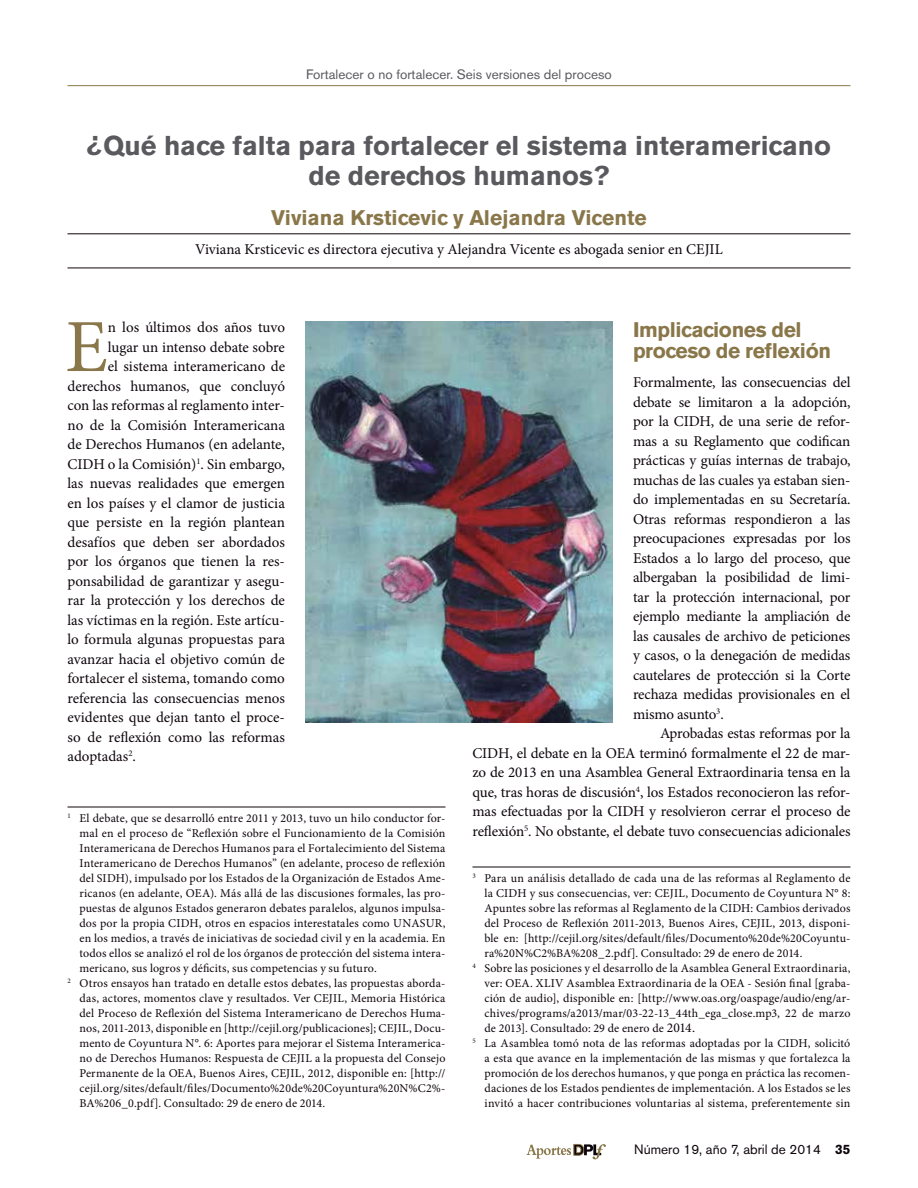
<style>
.page{position:relative;width:918px;height:1188px;background:#fff}
.page>*{position:absolute;margin:0;border:0;box-sizing:border-box;transform-origin:0 0}
.t1{font:75px "Minion Pro";color:#89774a}
.t2{font:700 27px/30px "Akzidenz Grotesk BE";color:#59595e;text-align:center}
.t3{font:700 21px/21px "Akzidenz Grotesk BE";letter-spacing:-.02em;color:#89774a}
.t4{font:700 21px "Akzidenz Grotesk BE";color:#89774a}
.t5{font:15px/19.5px "Minion Pro";color:#0e050c;text-align:justify}
.t6{font:13.5px "Akzidenz Grotesk BE";color:#59595e}
.t7{font:13.5px "Akzidenz Grotesk BE";color:#0e050c}
.t8{font:12px "Minion Pro";letter-spacing:.01em;color:#0e050c}
.s1{font-size:13.5px}
.s2{font-weight:700}
</style>
<div class="page">
<svg style="left:527px;top:1144px;width:79px;height:15px"></svg>
<hr style="left:68px;top:807px;width:378px;height:1px;background:#0e050c">
<hr style="left:473px;top:867px;width:378px;height:1px;background:#0e050c">
<hr style="left:68px;top:234px;width:783px;height:1px;background:#0e050c">
<hr style="left:68px;top:268px;width:783px;height:1px;background:#0e050c">
<img style="left:305px;top:321px;width:308px;height:402px">
<hr style="left:68px;top:85px;width:783px;height:1px;background:#89774a">
<p class="t6" style="left:306px;top:69px;width:307px">Fortalecer o no fortalecer. Seis versiones del proceso</p>
<h2 class="t2" style="left:87px;top:133px;width:746px">¿Qué hace falta para fortalecer el sistema interamericano de derechos humanos?</h2>
<h3 class="t4" style="left:271px;top:210px;width:377px">Viviana Krsticevic y Alejandra Vicente</h3>
<p class="t5" style="left:195px;top:241px;width:529px">Viviana Krsticevic es directora ejecutiva y Alejandra Vicente es abogada senior en CEJIL</p>
<h1 class="t1" style="left:65px;top:317px;width:44px">E</h1>
<p class="t5" style="left:108px;top:319px;width:179px">n los últimos dos años tuvo</p>
<p class="t5" style="left:108px;top:338px;width:179px">lugar un intenso debate sobre</p>
<p class="t5" style="left:108px;top:358px;width:179px">el sistema interamericano de</p>
<p class="t5" style="left:67px;top:377px;width:219px">derechos humanos, que concluyó</p>
<p class="t5" style="left:67px;top:397px;width:219px">con las reformas al reglamento inter-</p>
<p class="t5" style="left:67px;top:416px;width:219px">no de la Comisión Interamericana</p>
<p class="t5" style="left:67px;top:436px;width:219px">de Derechos Humanos (en adelante,</p>
<p class="t5" style="left:67px;top:455px;width:219px">CIDH o la Comisión)<sup>1</sup>. Sin embargo,</p>
<p class="t5" style="left:67px;top:475px;width:219px">las nuevas realidades que emergen</p>
<p class="t5" style="left:67px;top:494px;width:219px">en los países y el clamor de justicia</p>
<p class="t5" style="left:67px;top:514px;width:219px">que persiste en la región plantean</p>
<p class="t5" style="left:67px;top:533px;width:219px">desafíos que deben ser abordados</p>
<p class="t5" style="left:67px;top:553px;width:219px">por los órganos que tienen la res-</p>
<p class="t5" style="left:67px;top:572px;width:219px">ponsabilidad de garantizar y asegu-</p>
<p class="t5" style="left:67px;top:592px;width:219px">rar la protección y los derechos de</p>
<p class="t5" style="left:67px;top:611px;width:219px">las víctimas en la región. Este artícu-</p>
<p class="t5" style="left:67px;top:631px;width:219px">lo formula algunas propuestas para</p>
<p class="t5" style="left:67px;top:650px;width:219px">avanzar hacia el objetivo común de</p>
<p class="t5" style="left:67px;top:670px;width:219px">fortalecer el sistema, tomando como</p>
<p class="t5" style="left:67px;top:689px;width:219px">referencia las consecuencias menos</p>
<p class="t5" style="left:67px;top:709px;width:219px">evidentes que dejan tanto el proce-</p>
<p class="t5" style="left:67px;top:728px;width:219px">so de reflexión como las reformas</p>
<p class="t5" style="left:67px;top:748px;width:70px">adoptadas<sup>2</sup>.</p>
<p class="t8" style="left:68px;top:813px;width:380px"><sup>1</sup> El debate, que se desarrolló entre 2011 y 2013, tuvo un hilo conductor for-</p>
<p class="t8" style="left:80px;top:828px;width:367px">mal en el proceso de “Reflexión sobre el Funcionamiento de la Comisión</p>
<p class="t8" style="left:80px;top:843px;width:367px">Interamericana de Derechos Humanos para el Fortalecimiento del Sistema</p>
<p class="t8" style="left:80px;top:858px;width:367px">Interamericano de Derechos Humanos” (en adelante, proceso de reflexión</p>
<p class="t8" style="left:80px;top:873px;width:367px">del SIDH), impulsado por los Estados de la Organización de Estados Ame-</p>
<p class="t8" style="left:80px;top:888px;width:367px">ricanos (en adelante, OEA). Más allá de las discusiones formales, las pro-</p>
<p class="t8" style="left:80px;top:903px;width:368px">puestas de algunos Estados generaron debates paralelos, algunos impulsa-</p>
<p class="t8" style="left:80px;top:918px;width:367px">dos por la propia CIDH, otros en espacios interestatales como UNASUR,</p>
<p class="t8" style="left:80px;top:933px;width:368px">en los medios, a través de iniciativas de sociedad civil y en la academia. En</p>
<p class="t8" style="left:80px;top:948px;width:367px">todos ellos se analizó el rol de los órganos de protección del sistema intera-</p>
<p class="t8" style="left:80px;top:963px;width:299px">mericano, sus logros y déficits, sus competencias y su futuro.</p>
<p class="t8" style="left:68px;top:978px;width:379px"><sup>2</sup> Otros ensayos han tratado en detalle estos debates, las propuestas aborda-</p>
<p class="t8" style="left:79px;top:993px;width:367px">das, actores, momentos clave y resultados. Ver CEJIL, Memoria Histórica</p>
<p class="t8" style="left:79px;top:1008px;width:367px">del Proceso de Reflexión del Sistema Interamericano de Derechos Huma-</p>
<p class="t8" style="left:79px;top:1023px;width:368px">nos, 2011-2013, disponible en [http://cejil.org/publicaciones]; CEJIL, Docu-</p>
<p class="t8" style="left:80px;top:1038px;width:368px">mento de Coyuntura N°. 6: Aportes para mejorar el Sistema Interamerica-</p>
<p class="t8" style="left:80px;top:1053px;width:367px">no de Derechos Humanos: Respuesta de CEJIL a la propuesta del Consejo</p>
<p class="t8" style="left:80px;top:1068px;width:368px">Permanente de la OEA, Buenos Aires, CEJIL, 2012, disponible en: [http://</p>
<p class="t8" style="left:80px;top:1083px;width:367px">cejil.org/sites/default/files/Documento%20de%20Coyuntura%20N%C2%-</p>
<p class="t8" style="left:80px;top:1098px;width:247px">BA%206_0.pdf]. Consultado: 29 de enero de 2014.</p>
<h3 class="t3" style="left:633px;top:321px;width:200px">Implicaciones del proceso de reflexión</h3>
<p class="t5" style="left:633px;top:374px;width:219px">Formalmente, las consecuencias del debate se limitaron a la adopción, por la CIDH, de una serie de refor&shy;mas a su Reglamento que codifican prácticas y guías internas de trabajo, muchas de las cuales ya estaban sien&shy;do implementadas en su Secretaría.<br>Otras reformas respondieron a las preocupaciones expresadas por los Estados a lo largo del proceso, que albergaban la posibilidad de limi&shy;tar la protección internacional, por ejemplo mediante la ampliación de las causales de archivo de peticiones y casos, o la denegación de medidas cautelares de protección si la Corte rechaza medidas provisionales en el mismo asunto<sup>3</sup>.</p>
<p class="t5" style="left:472px;top:725px;width:380px;text-indent:188px">Aprobadas estas reformas por la CIDH, el debate en la OEA terminó formalmente el 22 de mar&shy;zo de 2013 en una Asamblea General Extraordinaria tensa en la que, tras horas de discusión<sup>4</sup>, los Estados reconocieron las refor&shy;mas efectuadas por la CIDH y resolvieron cerrar el proceso de reflexión<sup>5</sup>. No obstante, el debate tuvo consecuencias adicionales</p>
<p class="t8" style="left:473px;top:873px;width:379px"><sup>3</sup> Para un análisis detallado de cada una de las reformas al Reglamento de</p>
<p class="t8" style="left:484px;top:888px;width:367px">la CIDH y sus consecuencias, ver: CEJIL, Documento de Coyuntura N° 8:</p>
<p class="t8" style="left:484px;top:903px;width:368px">Apuntes sobre las reformas al Reglamento de la CIDH: Cambios derivados</p>
<p class="t8" style="left:484px;top:918px;width:368px">del Proceso de Reflexión 2011-2013, Buenos Aires, CEJIL, 2013, disponi-</p>
<p class="t8" style="left:484px;top:933px;width:367px">ble en: [http://cejil.org/sites/default/files/Documento%20de%20Coyuntu-</p>
<p class="t8" style="left:484px;top:948px;width:319px">ra%20N%C2%BA%208_2.pdf]. Consultado: 29 de enero de 2014.</p>
<p class="t8" style="left:473px;top:963px;width:379px"><sup>4</sup> Sobre las posiciones y el desarrollo de la Asamblea General Extraordinaria,</p>
<p class="t8" style="left:484px;top:978px;width:367px">ver: OEA. XLIV Asamblea Extraordinaria de la OEA - Sesión final [graba-</p>
<p class="t8" style="left:484px;top:993px;width:367px">ción de audio], disponible en: [http://www.oas.org/oaspage/audio/eng/ar-</p>
<p class="t8" style="left:484px;top:1008px;width:368px">chives/programs/a2013/mar/03-22-13_44th_ega_close.mp3, 22 de marzo</p>
<p class="t8" style="left:484px;top:1023px;width:212px">de 2013]. Consultado: 29 de enero de <span class="s1">2014.</span></p>
<p class="t8" style="left:473px;top:1038px;width:379px"><sup>5</sup> La Asamblea tomó nota de las reformas adoptadas por la CIDH, solicitó</p>
<p class="t8" style="left:484px;top:1053px;width:368px">a esta que avance en la implementación de las mismas y que fortalezca la</p>
<p class="t8" style="left:484px;top:1068px;width:367px">promoción de los derechos humanos, y que ponga en práctica las recomen-</p>
<p class="t8" style="left:484px;top:1083px;width:368px">daciones de los Estados pendientes de implementación. A los Estados se les</p>
<p class="t8" style="left:484px;top:1098px;width:367px">invitó a hacer contribuciones voluntarias al sistema, preferentemente sin</p>
<p class="t7" style="left:634px;top:1145px;width:218px">Número 19, año 7, abril de 2014 <span class="s2">35</span></p>
</div>
